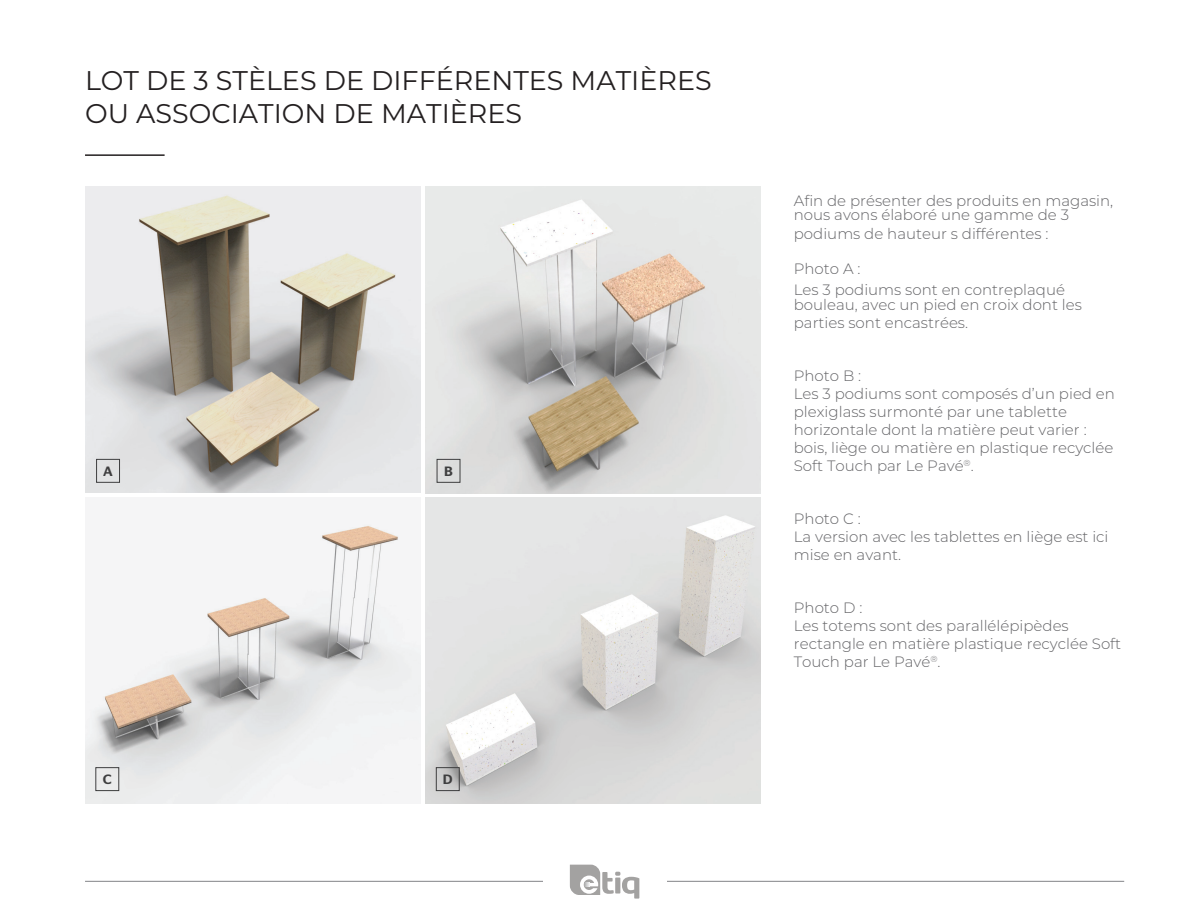
<style>
.page{position:relative;width:1188px;height:918px;background:#fff}
.page>*{position:absolute;margin:0;border:0;box-sizing:border-box;transform-origin:0 0}
.t1{font:27px/33px "Montserrat";color:#231f20}
.t2{font:300 15px/18px "Montserrat";color:#636366}
.t3{font:500 13.5px "Stag Sans";color:#3e3e3f;scale:1.07 1}
</style>
<div class="page">
<hr style="left:85px;top:881px;width:1039px;height:1px;background:#828487">
<div style="left:543px;top:855px;width:123px;height:54px;background:#fff"></div>
<svg style="left:570px;top:865px;width:69px;height:34px"></svg>
<hr style="left:85px;top:154px;width:80px;height:2px;background:#231f20">
<img style="left:85px;top:187px;width:335px;height:306px">
<img style="left:425px;top:187px;width:336px;height:306px">
<img style="left:425px;top:497px;width:336px;height:307px">
<img style="left:85px;top:524px;width:335px;height:280px">
<div style="left:96px;top:459px;width:24px;height:24px;border:1px solid #3e3e3f"></div>
<div style="left:437px;top:459px;width:23px;height:24px;border:1px solid #3e3e3f"></div>
<div style="left:95px;top:767px;width:24px;height:24px;border:1px solid #3e3e3f"></div>
<div style="left:436px;top:767px;width:24px;height:24px;border:1px solid #3e3e3f"></div>
<h1 class="t1" style="left:85px;top:63px;width:628px">LOT DE 3 STÈLES DE DIFFÉRENTES MATIÈRES<br>OU ASSOCIATION DE MATIÈRES</h1>
<p class="t3" style="left:103px;top:463px;width:11px">A</p>
<p class="t3" style="left:444px;top:463px;width:10px">B</p>
<p class="t3" style="left:103px;top:772px;width:10px">C</p>
<p class="t3" style="left:443px;top:772px;width:11px">D</p>
<p class="t2" style="left:794px;top:194px;width:321px;line-height:13.8px">Afin de présenter des produits en magasin, nous avons élaboré une gamme de 3</p>
<p class="t2" style="left:794px;top:224px;width:256px">podiums de hauteur s différentes :</p>
<p class="t2" style="left:794px;top:258px;width:273px;line-height:20.5px">Photo A :<br>Les 3 podiums sont en contreplaqué</p>
<p class="t2" style="left:794px;top:296px;width:290px">bouleau, avec un pied en croix dont les parties sont encastrées.</p>
<p class="t2" style="left:794px;top:367px;width:323px">Photo B :<br>Les 3 podiums sont composés d’un pied en plexiglass surmonté par une tablette horizontale dont la matière peut varier : bois, liège ou matière en plastique recyclée<br>Soft Touch par Le Pavé<sup>®</sup>.</p>
<p class="t2" style="left:794px;top:510px;width:316px">Photo C :<br>La version avec les tablettes en liège est ici mise en avant.</p>
<p class="t2" style="left:794px;top:599px;width:329px">Photo D :<br>Les totems sont des parallélépipèdes rectangle en matière plastique recyclée Soft<br>Touch par Le Pavé<sup>®</sup>.</p>
</div>
